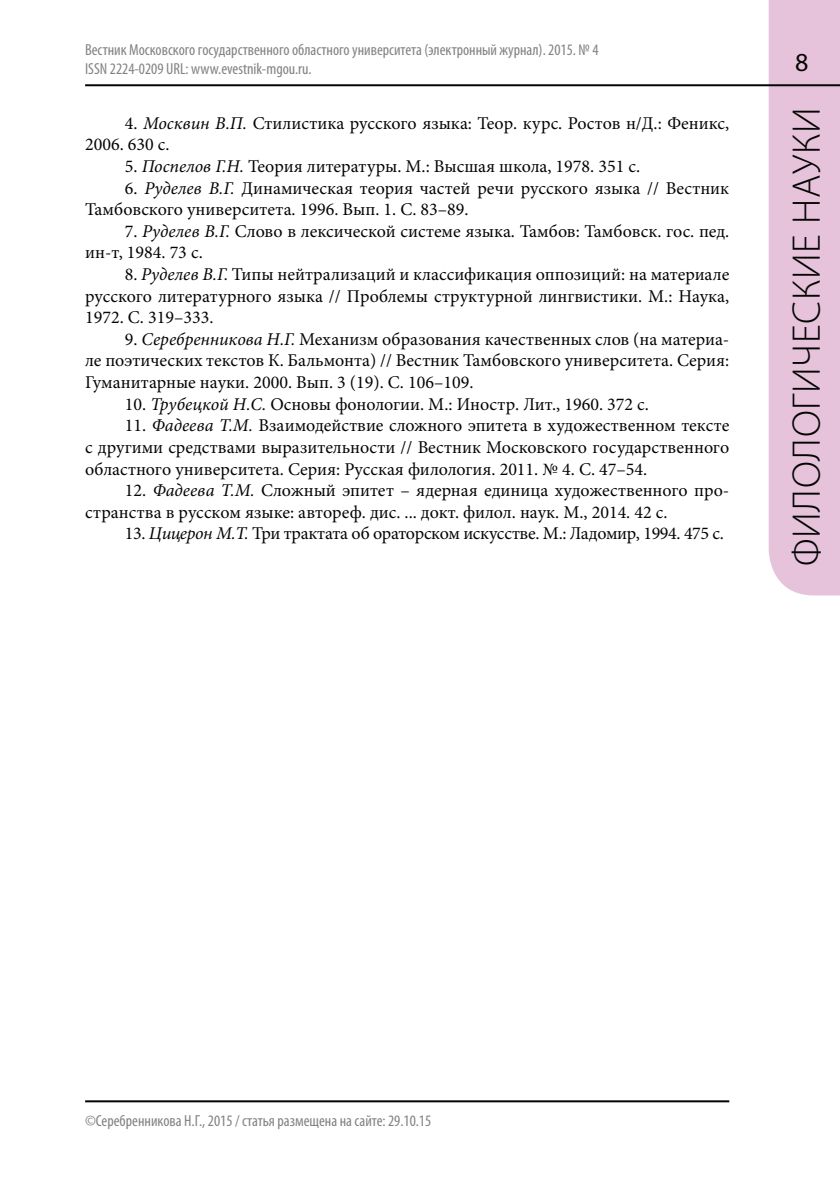
<style>
.page{position:relative;width:840px;height:1191px;background:#fff}
.page>*{position:absolute;margin:0;border:0;box-sizing:border-box;transform-origin:0 0}
.t1{font:300 40px "Myriad Pro";letter-spacing:.02em;color:#040503}
.t2{font:26px "Myriad Pro";color:#040503}
.t3{font:18px/21.6px "Minion Pro";color:#040503}
.t4{font:18px "Minion Pro";letter-spacing:-.02em;color:#040503}
.t5{font:condensed 16px/19.2px "Myriad Pro";color:#808284}
.s1{font-style:italic}
</style>
<div class="page">
<div style="left:768px;top:0;width:71px;height:595px;background:#e6c3db"></div>
<hr style="left:85px;top:84px;width:754px;height:2px;background:#040503">
<hr style="left:85px;top:1100px;width:644px;height:2px;background:#040503">
<p class="t5" style="left:85px;top:41px;width:514px">Вестник Московского государственного областного университета (электронный журнал). 2015. № 4<br>ISSN 2224-0209 URL: www.evestnik-mgou.ru.</p>
<p class="t3" style="left:85px;top:114px;width:645px;text-indent:40px">4. <span class="s1">Москвин В.П.</span> Стилистика русского языка: Теор. курс. Ростов н/Д.: Феникс,<br>2006. 630 с.</p>
<p class="t3" style="left:125px;top:157px;width:516px">5. <span class="s1">Поспелов Г.Н.</span> Теория литературы. М.: Высшая школа, 1978. 351 с.</p>
<p class="t3" style="left:85px;top:178px;width:645px;text-indent:40px">6. <span class="s1">Руделев В.Г.</span> Динамическая теория частей речи русского языка // Вестник<br>Тамбовского университета. 1996. Вып. 1. С. 83–89.</p>
<p class="t3" style="left:85px;top:222px;width:645px;text-indent:40px">7. <span class="s1">Руделев В.Г.</span> Слово в лексической системе языка. Тамбов: Тамбовск. гос. пед. ин-т, 1984. 73 с.</p>
<p class="t3" style="left:85px;top:265px;width:645px;text-align:justify;text-indent:40px">8. <span class="s1">Руделев В.Г.</span> Типы нейтрализаций и классификация оппозиций: на материале русского литературного языка // Проблемы структурной лингвистики. М.: Наука, 1972. С. 319–333.</p>
<p class="t3" style="left:85px;top:330px;width:645px;text-align:justify;text-indent:40px">9. <span class="s1">Серебренникова Н.Г.</span> Механизм образования качественных слов (на материа&shy;ле поэтических текстов К. Бальмонта) // Вестник Тамбовского университета. Серия:<br>Гуманитарные науки. 2000. Вып. 3 (19). С. 106–109.</p>
<p class="t3" style="left:125px;top:394px;width:525px">10. <span class="s1">Трубецкой Н.С.</span> Основы фонологии. М.: Иностр. Лит., 1960. 372 с.</p>
<p class="t3" style="left:85px;top:416px;width:645px;text-align:justify;text-indent:40px">11. <span class="s1">Фадеева Т.М.</span> Взаимодействие сложного эпитета в художественном тексте с другими средствами выразительности // Вестник Московского государственного областного университета. Серия: Русская филология. 2011. № 4. С. 47–54.</p>
<p class="t3" style="left:85px;top:481px;width:645px;text-indent:40px">12. <span class="s1">Фадеева Т.М.</span> Сложный эпитет – ядерная единица художественного про&shy;странства в русском языке: автореф. дис. ... докт. филол. наук. М., 2014. 42 с.</p>
<p class="t4" style="left:125px;top:526px;width:600px">13. <span class="s1">Цицерон М.Т.</span> Три трактата об ораторском искусстве. М.: Ладомир, 1994. 475 с.</p>
<h2 class="t2" style="left:794px;top:53px;width:15px">8</h2>
<h1 class="t1" style="left:790px;top:566px;width:460px;rotate:-90deg">ФИЛОЛОГИЧЕСКИЕ НАУКИ</h1>
<p class="t5" style="left:85px;top:1113px;width:347px">©Серебренникова Н.Г., 2015 / статья размещена на сайте: 29.10.15</p>
</div>
